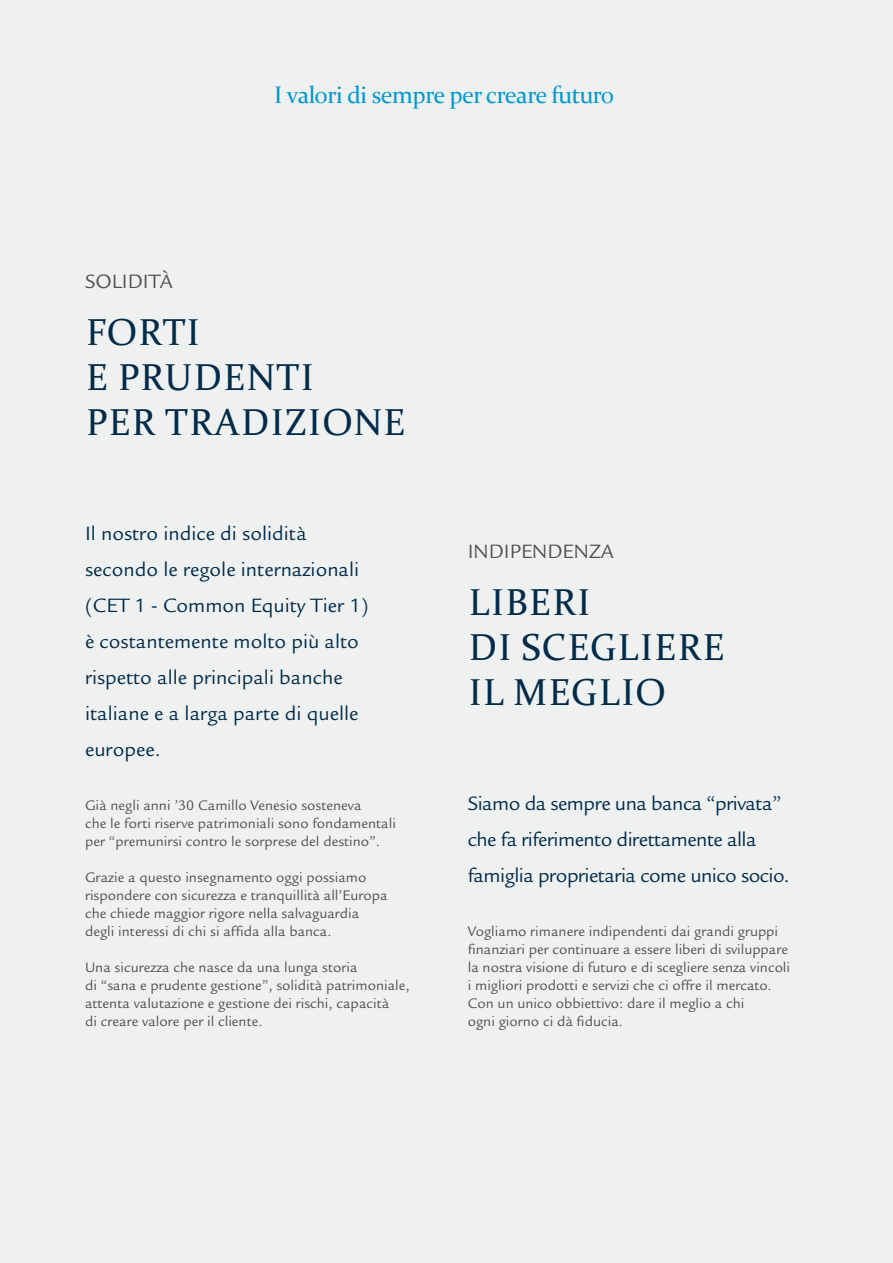
<style>
.page{position:relative;width:893px;height:1263px;background:#eff0f0}
.page>*{position:absolute;margin:0;border:0;box-sizing:border-box;transform-origin:0 0}
.t1{font:37.5px/45px "Constantia";letter-spacing:.04em;color:#002b49}
.t2{font:24px "Constantia";letter-spacing:-.02em;color:#0098ce}
.t3{font:21px/36px "Legacy Sans Std";color:#002b49}
.t4{font:21px/36px "Legacy Sans Std";letter-spacing:-.025em;color:#002b49}
.t5{font:21px "Legacy Sans Std";color:#4f5051}
.t6{font:15px/18px "Legacy Sans Std";color:#4f5051}
</style>
<div class="page">
<h2 class="t2" style="left:274px;top:79px;width:341px">I valori di sempre per creare futuro</h2>
<h3 class="t5" style="left:85px;top:270px;width:89px">SOLIDITÀ</h3>
<h1 class="t1" style="left:86px;top:308px;width:321px">FORTI<br>E PRUDENTI<br>PER TRADIZIONE</h1>
<h3 class="t3" style="left:85px;top:516px;width:285px">Il nostro indice di solidità secondo le regole internazionali (CET 1 - Common Equity Tier 1) è costantemente molto più alto rispetto alle principali banche italiane e a larga parte di quelle europee.</h3>
<p class="t6" style="left:85px;top:796px;width:312px">Già negli anni ’30 Camillo Venesio sosteneva<br>che le forti riserve patrimoniali sono fondamentali per “premunirsi contro le sorprese del destino”.</p>
<p class="t6" style="left:85px;top:868px;width:304px">Grazie a questo insegnamento oggi possiamo rispondere con sicurezza e tranquillità all’Europa che chiede maggior rigore nella salvaguardia degli interessi di chi si affida alla banca.</p>
<p class="t6" style="left:85px;top:958px;width:326px">Una sicurezza che nasce da una lunga storia<br>di “sana e prudente gestione”, solidità patrimoniale, attenta valutazione e gestione dei rischi, capacità<br>di creare valore per il cliente.</p>
<h3 class="t5" style="left:468px;top:539px;width:147px">INDIPENDENZA</h3>
<h1 class="t1" style="left:469px;top:578px;width:257px">LIBERI<br>DI SCEGLIERE<br>IL MEGLIO</h1>
<h3 class="t4" style="left:468px;top:786px;width:323px">Siamo da sempre una banca “privata” che fa riferimento direttamente alla famiglia proprietaria come unico socio.</h3>
<p class="t6" style="left:468px;top:922px;width:324px">Vogliamo rimanere indipendenti dai grandi gruppi finanziari per continuare a essere liberi di sviluppare la nostra visione di futuro e di scegliere senza vincoli i migliori prodotti e servizi che ci offre il mercato.<br>Con un unico obbiettivo: dare il meglio a chi<br>ogni giorno ci dà fiducia.</p>
</div>
